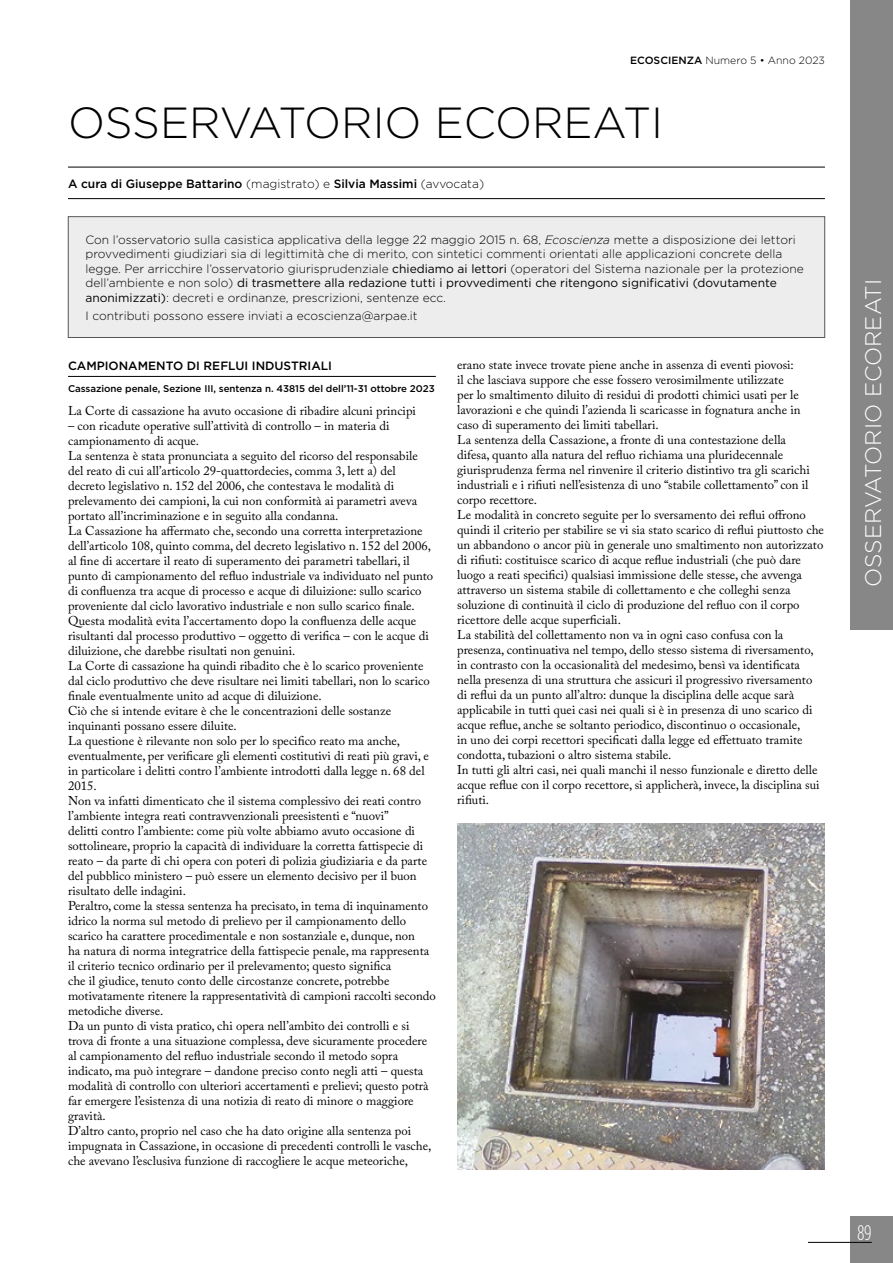
<style>
.page{position:relative;width:893px;height:1263px;background:#fff}
.page>*{position:absolute;margin:0;border:0;box-sizing:border-box;transform-origin:0 0}
.t1{font:300 43.5px "Gotham HTF";color:#000}
.t2{font:300 22.5px "Gotham HTF";color:#fff}
.t3{font:300 condensed 21px "Gotham HTF";color:#fff}
.t4{font:12.75px/15px "Adobe Caslon Pro";color:#000}
.t5{font:300 12px/14.4px "Gotham HTF";color:#000}
.t6{font:500 12px "Gotham HTF";color:#000}
.t7{font:300 10.5px "Gotham HTF";color:#000}
.t8{font:500 9.75px "Gotham HTF";letter-spacing:-.005em;color:#000}
.s1{font-weight:500}
.s2{font-weight:300}
.s3{font-style:italic}
.s4{font-weight:400}
</style>
<div class="page">
<div style="left:850px;top:1216px;width:43px;height:47px;background:#878787"></div>
<hr style="left:808px;top:1242px;width:64px;height:1px;background:#000">
<div style="left:850px;top:0;width:43px;height:629px;background:#878787"></div>
<hr style="left:68px;top:376px;width:368px;height:1px;background:#000">
<div style="left:68px;top:217px;width:757px;height:120px;background:#ededed"></div>
<div style="left:68px;top:216px;width:757px;height:122px;border:1px solid #575756"></div>
<hr style="left:68px;top:167px;width:757px;height:1px;background:#000">
<hr style="left:68px;top:198px;width:757px;height:1px;background:#000">
<img style="left:457px;top:823px;width:368px;height:346px">
<p class="t7" style="left:630px;top:54px;width:196px"><span class="s1">ECOSCIENZA</span> Numero 5 • Anno 2023</p>
<h1 class="t1" style="left:68px;top:99px;width:597px">OSSERVATORIO ECOREATI</h1>
<p class="t6" style="left:68px;top:177px;width:418px">A cura di Giuseppe Battarino <span class="s2">(magistrato) e</span> Silvia Massimi <span class="s2">(avvocata)</span></p>
<p class="t5" style="left:85px;top:232px;width:720px">Con l’osservatorio sulla casistica applicativa della legge 22 maggio 2015 n. 68, <span class="s3">Ecoscienza</span> mette a disposizione dei lettori provvedimenti giudiziari sia di legittimità che di merito, con sintetici commenti orientati alle applicazioni concrete della legge. Per arricchire l’osservatorio giurisprudenziale <span class="s4">chiediamo ai lettori</span> (operatori del Sistema nazionale per la protezione dell’ambiente e non solo) <span class="s4">di trasmettere alla redazione tutti i provvedimenti che ritengono significativi (dovutamente anonimizzati)</span>: decreti e ordinanze, prescrizioni, sentenze ecc.</p>
<p class="t5" style="left:85px;top:309px;width:334px">I contributi possono essere inviati a ecoscienza@arpae.it</p>
<p class="t6" style="left:68px;top:359px;width:266px">CAMPIONAMENTO DI REFLUI INDUSTRIALI</p>
<p class="t8" style="left:68px;top:383px;width:368px">Cassazione penale, Sezione III, sentenza n. 43815 del dell’11-31 ottobre 2023</p>
<p class="t4" style="left:68px;top:403px;width:349px">La Corte di cassazione ha avuto occasione di ribadire alcuni principi</p>
<p class="t4" style="left:68px;top:418px;width:369px">– con ricadute operative sull’attività di controllo – in materia di campionamento di acque.<br>La sentenza è stata pronunciata a seguito del ricorso del responsabile del reato di cui all’articolo 29-quattordecies, comma 3, lett a) del decreto legislativo n. 152 del 2006, che contestava le modalità di prelevamento dei campioni, la cui non conformità ai parametri aveva portato all’incriminazione e in seguito alla condanna.<br>La Cassazione ha affermato che, secondo una corretta interpretazione dell’articolo 108, quinto comma, del decreto legislativo n. 152 del 2006, al fine di accertare il reato di superamento dei parametri tabellari, il punto di campionamento del refluo industriale va individuato nel punto di confluenza tra acque di processo e acque di diluizione: sullo scarico proveniente dal ciclo lavorativo industriale e non sullo scarico finale.<br>Questa modalità evita l’accertamento dopo la confluenza delle acque risultanti dal processo produttivo – oggetto di verifica – con le acque di diluizione, che darebbe risultati non genuini.<br>La Corte di cassazione ha quindi ribadito che è lo scarico proveniente dal ciclo produttivo che deve risultare nei limiti tabellari, non lo scarico finale eventualmente unito ad acque di diluizione.<br>Ciò che si intende evitare è che le concentrazioni delle sostanze inquinanti possano essere diluite.<br>La questione è rilevante non solo per lo specifico reato ma anche, eventualmente, per verificare gli elementi costitutivi di reati più gravi, e in particolare i delitti contro l’ambiente introdotti dalla legge n. 68 del 2015.<br>Non va infatti dimenticato che il sistema complessivo dei reati contro l’ambiente integra reati contravvenzionali preesistenti e “nuovi”<br>delitti contro l’ambiente: come più volte abbiamo avuto occasione di sottolineare, proprio la capacità di individuare la corretta fattispecie di reato – da parte di chi opera con poteri di polizia giudiziaria e da parte del pubblico ministero – può essere un elemento decisivo per il buon risultato delle indagini.<br>Peraltro, come la stessa sentenza ha precisato, in tema di inquinamento idrico la norma sul metodo di prelievo per il campionamento dello scarico ha carattere procedimentale e non sostanziale e, dunque, non<br>ha natura di norma integratrice della fattispecie penale, ma rappresenta il criterio tecnico ordinario per il prelevamento; questo significa<br>che il giudice, tenuto conto delle circostanze concrete, potrebbe motivatamente ritenere la rappresentatività di campioni raccolti secondo metodiche diverse.<br>Da un punto di vista pratico, chi opera nell’ambito dei controlli e si trova di fronte a una situazione complessa, deve sicuramente procedere al campionamento del refluo industriale secondo il metodo sopra indicato, ma può integrare – dandone preciso conto negli atti – questa modalità di controllo con ulteriori accertamenti e prelievi; questo potrà far emergere l’esistenza di una notizia di reato di minore o maggiore gravità.<br>D’altro canto, proprio nel caso che ha dato origine alla sentenza poi impugnata in Cassazione, in occasione di precedenti controlli le vasche, che avevano l’esclusiva funzione di raccogliere le acque meteoriche,</p>
<p class="t4" style="left:457px;top:357px;width:368px">erano state invece trovate piene anche in assenza di eventi piovosi:<br>il che lasciava suppore che esse fossero verosimilmente utilizzate<br>per lo smaltimento diluito di residui di prodotti chimici usati per le lavorazioni e che quindi l’azienda li scaricasse in fognatura anche in caso di superamento dei limiti tabellari.<br>La sentenza della Cassazione, a fronte di una contestazione della<br>difesa, quanto alla natura del refluo richiama una pluridecennale giurisprudenza ferma nel rinvenire il criterio distintivo tra gli scarichi industriali e i rifiuti nell’esistenza di uno “stabile collettamento” con il corpo recettore.<br>Le modalità in concreto seguite per lo sversamento dei reflui offrono quindi il criterio per stabilire se vi sia stato scarico di reflui piuttosto che un abbandono o ancor più in generale uno smaltimento non autorizzato di rifiuti: costituisce scarico di acque reflue industriali (che può dare luogo a reati specifici) qualsiasi immissione delle stesse, che avvenga attraverso un sistema stabile di collettamento e che colleghi senza soluzione di continuità il ciclo di produzione del refluo con il corpo ricettore delle acque superficiali.<br>La stabilità del collettamento non va in ogni caso confusa con la presenza, continuativa nel tempo, dello stesso sistema di riversamento, in contrasto con la occasionalità del medesimo, bensì va identificata nella presenza di una struttura che assicuri il progressivo riversamento di reflui da un punto all’altro: dunque la disciplina delle acque sarà applicabile in tutti quei casi nei quali si è in presenza di uno scarico di acque reflue, anche se soltanto periodico, discontinuo o occasionale,<br>in uno dei corpi recettori specificati dalla legge ed effettuato tramite condotta, tubazioni o altro sistema stabile.<br>In tutti gli altri casi, nei quali manchi il nesso funzionale e diretto delle acque reflue con il corpo recettore, si applicherà, invece, la disciplina sui rifiuti.</p>
<h2 class="t2" style="left:861px;top:587px;width:309px;rotate:-90deg">OSSERVATORIO ECOREATI</h2>
<h3 class="t3" style="left:857px;top:1221px;width:16px">89</h3>
</div>
